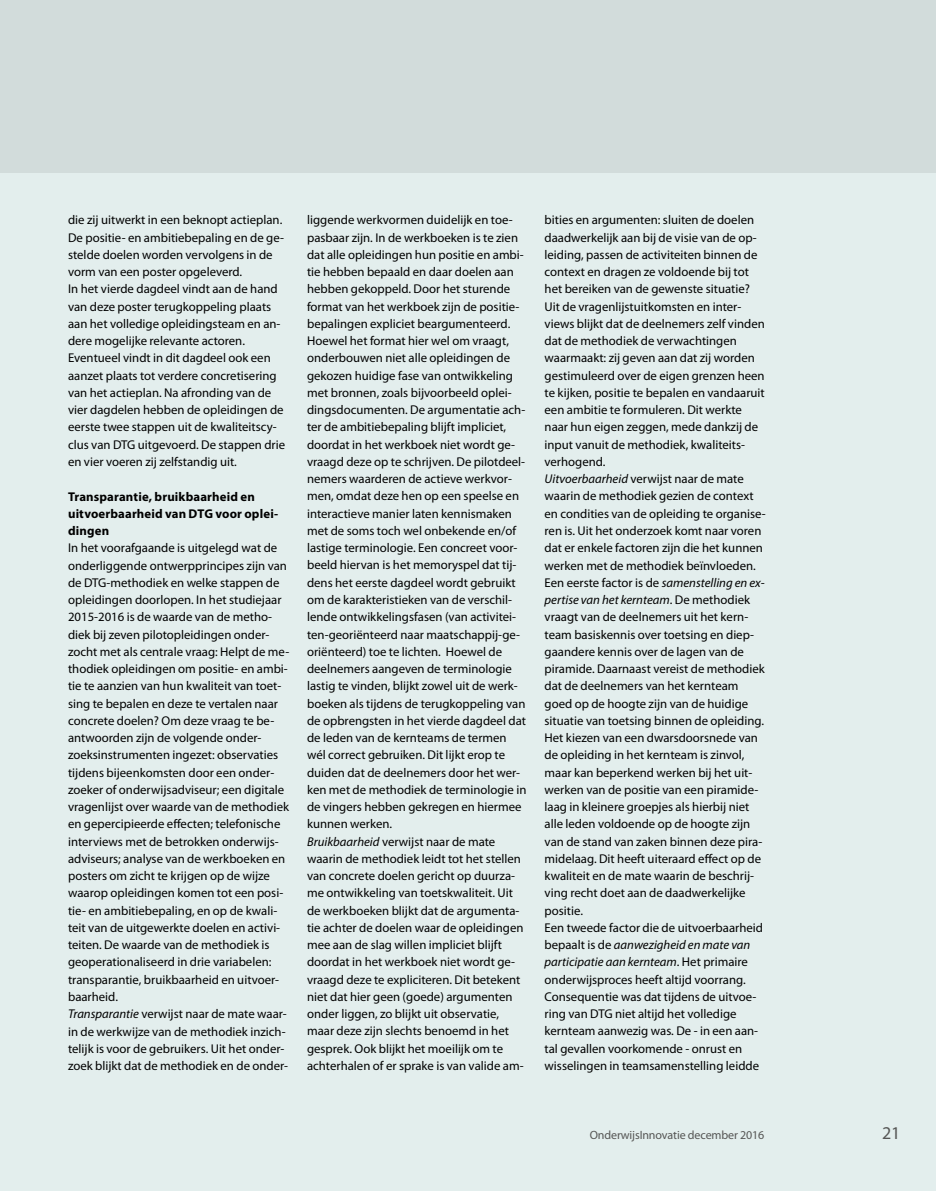
<style>
.page{position:relative;width:936px;height:1191px;background:#fff}
.page>*{position:absolute;margin:0;border:0;box-sizing:border-box;transform-origin:0 0}
.t1{font:18px "Myriad Pro";color:#565655}
.t2{font:12.75px/17.2px "Myriad Pro";color:#000}
.t3{font:700 12.75px/17.2px "Myriad Pro";letter-spacing:.01em;color:#000}
.t4{font:12px "Myriad Pro";letter-spacing:-.01em;color:#565655}
.s1{font-style:italic}
</style>
<div class="page">
<div style="left:0;top:0;width:935px;height:1191px;background:#e3eeed"></div>
<div style="left:0;top:0;width:935px;height:172px;background:#d2dcdb"></div>
<p class="t2" style="left:68px;top:212px;width:219px">die zij uitwerkt in een beknopt actieplan.<br>De positie- en ambitiebepaling en de ge&shy;stelde doelen worden vervolgens in de vorm van een poster opgeleverd.<br>In het vierde dagdeel vindt aan de hand van deze poster terugkoppeling plaats aan het volledige opleidingsteam en an&shy;dere mogelijke relevante actoren.<br>Eventueel vindt in dit dagdeel ook een aanzet plaats tot verdere concretisering van het actieplan. Na afronding van de vier dagdelen hebben de opleidingen de eerste twee stappen uit de kwaliteitscy&shy;clus van DTG uitgevoerd. De stappen drie en vier voeren zij zelfstandig uit.</p>
<p class="t3" style="left:68px;top:488px;width:211px">Transparantie, bruikbaarheid en uitvoerbaarheid van DTG voor oplei&shy;dingen</p>
<p class="t2" style="left:68px;top:539px;width:223px">In het voorafgaande is uitgelegd wat de onderliggende ontwerpprincipes zijn van de DTG-methodiek en welke stappen de opleidingen doorlopen. In het studiejaar 2015-2016 is de waarde van de metho&shy;diek bij zeven pilotopleidingen onder&shy;zocht met als centrale vraag: Helpt de me&shy;thodiek opleidingen om positie- en ambi&shy;tie te aanzien van hun kwaliteit van toet&shy;sing te bepalen en deze te vertalen naar concrete doelen? Om deze vraag te be&shy;antwoorden zijn de volgende onder&shy;zoeksinstrumenten ingezet: observaties tijdens bijeenkomsten door een onder&shy;zoeker of onderwijsadviseur; een digitale vragenlijst over waarde van de methodiek en gepercipieerde effecten; telefonische interviews met de betrokken onderwijs&shy;adviseurs; analyse van de werkboeken en posters om zicht te krijgen op de wijze waarop opleidingen komen tot een posi&shy;tie- en ambitiebepaling, en op de kwali&shy;teit van de uitgewerkte doelen en activi&shy;teiten. De waarde van de methodiek is geoperationaliseerd in drie variabelen: transparantie, bruikbaarheid en uitvoer&shy;baarheid.<br><span class="s1">Transparantie</span> verwijst naar de mate waar&shy;in de werkwijze van de methodiek inzich&shy;telijk is voor de gebruikers. Uit het onder&shy;zoek blijkt dat de methodiek en de onder-</p>
<p class="t2" style="left:307px;top:212px;width:221px">liggende werkvormen duidelijk en toe&shy;pasbaar zijn. In de werkboeken is te zien dat alle opleidingen hun positie en ambi&shy;tie hebben bepaald en daar doelen aan hebben gekoppeld. Door het sturende format van het werkboek zijn de positie&shy;bepalingen expliciet beargumenteerd.<br>Hoewel het format hier wel om vraagt, onderbouwen niet alle opleidingen de gekozen huidige fase van ontwikkeling met bronnen, zoals bijvoorbeeld oplei&shy;dingsdocumenten. De argumentatie ach&shy;ter de ambitiebepaling blijft impliciet, doordat in het werkboek niet wordt ge&shy;vraagd deze op te schrijven. De pilotdeel&shy;nemers waarderen de actieve werkvor&shy;men, omdat deze hen op een speelse en interactieve manier laten kennismaken met de soms toch wel onbekende en/of lastige terminologie. Een concreet voor&shy;beeld hiervan is het memoryspel dat tij&shy;dens het eerste dagdeel wordt gebruikt om de karakteristieken van de verschil&shy;lende ontwikkelingsfasen (van activitei&shy;ten-georiënteerd naar maatschappij-ge&shy;oriënteerd) toe te lichten. Hoewel de deelnemers aangeven de terminologie lastig te vinden, blijkt zowel uit de werk&shy;boeken als tijdens de terugkoppeling van de opbrengsten in het vierde dagdeel dat de leden van de kernteams de termen wél correct gebruiken. Dit lijkt erop te duiden dat de deelnemers door het wer&shy;ken met de methodiek de terminologie in de vingers hebben gekregen en hiermee kunnen werken.<br><span class="s1">Bruikbaarheid</span> verwijst naar de mate waarin de methodiek leidt tot het stellen van concrete doelen gericht op duurza&shy;me ontwikkeling van toetskwaliteit. Uit de werkboeken blijkt dat de argumenta&shy;tie achter de doelen waar de opleidingen mee aan de slag willen impliciet blijft doordat in het werkboek niet wordt ge&shy;vraagd deze te expliciteren. Dit betekent niet dat hier geen (goede) argumenten onder liggen, zo blijkt uit observatie, maar deze zijn slechts benoemd in het gesprek. Ook blijkt het moeilijk om te achterhalen of er sprake is van valide am-</p>
<p class="t2" style="left:544px;top:212px;width:223px">bities en argumenten: sluiten de doelen daadwerkelijk aan bij de visie van de op&shy;leiding, passen de activiteiten binnen de context en dragen ze voldoende bij tot het bereiken van de gewenste situatie?<br>Uit de vragenlijstuitkomsten en inter&shy;views blijkt dat de deelnemers zelf vinden dat de methodiek de verwachtingen waarmaakt: zij geven aan dat zij worden gestimuleerd over de eigen grenzen heen te kijken, positie te bepalen en vandaaruit een ambitie te formuleren. Dit werkte naar hun eigen zeggen, mede dankzij de input vanuit de methodiek, kwaliteits&shy;verhogend.<br><span class="s1">Uitvoerbaarheid</span> verwijst naar de mate waarin de methodiek gezien de context en condities van de opleiding te organise&shy;ren is. Uit het onderzoek komt naar voren dat er enkele factoren zijn die het kunnen werken met de methodiek beïnvloeden.<br>Een eerste factor is de <span class="s1">samenstelling en ex&shy;pertise van het kernteam</span>. De methodiek vraagt van de deelnemers uit het kern&shy;team basiskennis over toetsing en diep&shy;gaandere kennis over de lagen van de piramide. Daarnaast vereist de methodiek dat de deelnemers van het kernteam goed op de hoogte zijn van de huidige situatie van toetsing binnen de opleiding.<br>Het kiezen van een dwarsdoorsnede van de opleiding in het kernteam is zinvol, maar kan beperkend werken bij het uit&shy;werken van de positie van een piramide&shy;laag in kleinere groepjes als hierbij niet alle leden voldoende op de hoogte zijn van de stand van zaken binnen deze pira&shy;midelaag. Dit heeft uiteraard effect op de kwaliteit en de mate waarin de beschrij&shy;ving recht doet aan de daadwerkelijke positie.<br>Een tweede factor die de uitvoerbaarheid bepaalt is de <span class="s1">aanwezigheid en mate van participatie aan kernteam</span>. Het primaire onderwijsproces heeft altijd voorrang.<br>Consequentie was dat tijdens de uitvoe&shy;ring van DTG niet altijd het volledige kernteam aanwezig was. De - in een aan&shy;tal gevallen voorkomende - onrust en wisselingen in teamsamenstelling leidde</p>
<p class="t4" style="left:589px;top:1128px;width:176px">OnderwijsInnovatie december 2016</p>
<h1 class="t1" style="left:882px;top:1123px;width:20px">21</h1>
</div>
